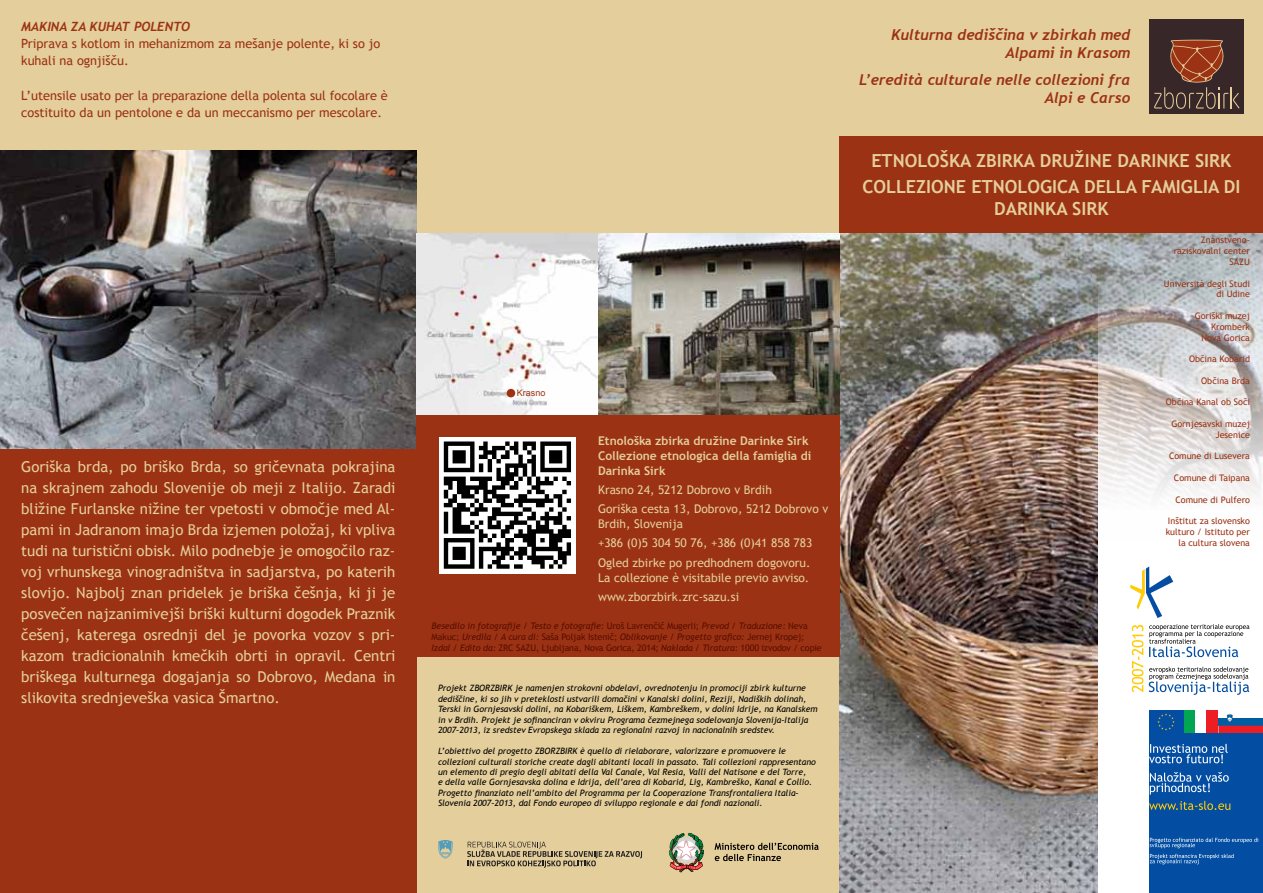
<style>
.page{position:relative;width:1263px;height:893px;background:#e4ce9b}
.page>*{position:absolute;margin:0;border:0;box-sizing:border-box;transform-origin:0 0}
.t1{font:700 18px/25.8px "Trebuchet MS";color:#e4ce9b;text-align:center}
.t2{font:15px/21px "Trebuchet MS";color:#e4ce9b;text-align:justify}
.t3{font:italic 700 15px/18px "Trebuchet";color:#9b3214;text-align:right}
.t4{font:12.75px/17.2px "Trebuchet MS";color:#9b3214}
.t5{font:italic 700 12.75px "Trebuchet";color:#9b3214}
.t6{font:12px/19.2px "Trebuchet MS";color:#e4ce9b}
.t7{font:700 12px/15px "Trebuchet MS";color:#e4ce9b}
.t8{font:9px/10.8px "Trebuchet MS";color:#9b3214;text-align:right}
.t9{font:italic 9px/10.8px "Trebuchet MS";letter-spacing:-.01em;color:#570e00}
.t10{font:9px "Arial";color:#9b3214}
.t11{font:italic 8.7px/10.5px "Trebuchet MS";color:#000}
.s1{font-style:normal}
</style>
<div class="page">
<div style="left:0;top:448px;width:417px;height:445px;background:#9b3214"></div>
<img style="left:0;top:151px;width:417px;height:297px">
<img style="left:840px;top:233px;width:259px;height:660px">
<img style="left:1099px;top:233px;width:164px;height:309px">
<div style="left:840px;top:136px;width:423px;height:97px;background:#9b3214"></div>
<div style="left:1150px;top:19px;width:94px;height:94px;background:#382728"></div>
<svg style="left:1154px;top:40px;width:85px;height:69px"></svg>
<div style="left:1099px;top:542px;width:164px;height:351px;background:#fff"></div>
<div style="left:1184px;top:711px;width:11px;height:22px;background:#00a651"></div>
<div style="left:1206px;top:711px;width:12px;height:22px;background:#ed1d24"></div>
<svg style="left:1218px;top:714px;width:45px;height:19px"></svg>
<div style="left:1149px;top:711px;width:34px;height:22px;background:#034ea2"></div>
<svg style="left:1157px;top:713px;width:17px;height:17px"></svg>
<div style="left:1149px;top:734px;width:114px;height:159px;background:#034ea2"></div>
<svg style="left:1149px;top:801px;width:81px;height:9px"></svg>
<svg style="left:1149px;top:624px;width:100px;height:71px"></svg>
<svg style="left:1132px;top:625px;width:11px;height:67px"></svg>
<svg style="left:1130px;top:566px;width:43px;height:52px"></svg>
<svg style="left:1150px;top:772px;width:79px;height:22px"></svg>
<svg style="left:1149px;top:744px;width:79px;height:19px"></svg>
<svg style="left:1150px;top:838px;width:108px;height:10px"></svg>
<svg style="left:1149px;top:854px;width:85px;height:10px"></svg>
<svg style="left:669px;top:833px;width:35px;height:39px"></svg>
<svg style="left:714px;top:843px;width:105px;height:18px"></svg>
<svg style="left:438px;top:840px;width:15px;height:18px"></svg>
<svg style="left:467px;top:842px;width:175px;height:26px"></svg>
<div style="left:417px;top:233px;width:423px;height:423px;background:#9b3214"></div>
<div style="left:439px;top:437px;width:136px;height:136px;background:#fff"></div>
<svg style="left:444px;top:441px;width:127px;height:128px"></svg>
<img style="left:417px;top:233px;width:423px;height:181px">
<div style="left:507px;top:389px;width:8px;height:8px;background:#9b3214;border-radius:50%"></div>
<h3 class="t5" style="left:21px;top:18px;width:170px">MAKINA ZA KUHAT POLENTO</h3>
<h3 class="t4" style="left:21px;top:35px;width:360px">Priprava s kotlom in mehanizmom za mešanje polente, ki so jo kuhali na ognjišču.</h3>
<h3 class="t4" style="left:21px;top:87px;width:368px">L’utensile usato per la preparazione della polenta sul focolare è costituito da un pentolone e da un meccanismo per mescolare.</h3>
<p class="t2" style="left:21px;top:456px;width:376px">Goriška brda, po briško Brda, so gričevnata pokrajina na skrajnem zahodu Slovenije ob meji z Italijo. Zaradi bližine Furlanske nižine ter vpetosti v območje med Al&shy;pami in Jadranom imajo Brda izjemen položaj, ki vpliva tudi na turistični obisk. Milo podnebje je omogočilo raz&shy;voj vrhunskega vinogradništva in sadjarstva, po katerih slovijo. Najbolj znan pridelek je briška češnja, ki ji je posvečen najzanimivejši briški kulturni dogodek Praznik češenj, katerega osrednji del je povorka vozov s pri&shy;kazom tradicionalnih kmečkih obrti in opravil. Centri briškega kulturnega dogajanja so Dobrovo, Medana in slikovita srednjeveška vasica Šmartno.</p>
<p class="t10" style="left:517px;top:387px;width:30px">Krasno</p>
<h3 class="t7" style="left:598px;top:433px;width:215px">Etnološka zbirka družine Darinke Sirk<br>Collezione etnologica della famiglia di<br>Darinka Sirk</h3>
<h3 class="t6" style="left:598px;top:480px;width:232px">Krasno 24, 5212 Dobrovo v Brdih<br>Goriška cesta 13, Dobrovo, 5212 Dobrovo v</h3>
<h3 class="t6" style="left:598px;top:514px;width:216px">Brdih, Slovenija<br>+386 (0)5 304 50 76, +386 (0)41 858 783<br>Ogled zbirke po predhodnem dogovoru.</h3>
<h3 class="t6" style="left:598px;top:568px;width:213px">La collezione è visitabile previo avviso. www.zborzbirk.zrc-sazu.si</h3>
<p class="t9" style="left:432px;top:621px;width:392px">Besedilo in fotografije / Testo e fotografie: <span class="s1">Uroš Lavrenčič Mugerli;</span> Prevod / Traduzione: <span class="s1">Neva<br>Makuc;</span> Uredila / A cura di: <span class="s1">Saša Poljak Istenič;</span> Oblikovanje / Progetto grafico: <span class="s1">Jernej Kropej;<br></span>Izdal / Edito da: <span class="s1">ZRC SAZU, Ljubljana, Nova Gorica, 2014;</span> Naklada / Tiratura: <span class="s1">1000 izvodov / copie</span></p>
<p class="t11" style="left:438px;top:683px;width:381px">Projekt ZBORZBIRK je namenjen strokovni obdelavi, ovrednotenju in promociji zbirk kulturne dediščine, ki so jih v preteklosti ustvarili domačini v Kanalski dolini, Reziji, Nadiških dolinah, Terski in Gornjesavski dolini, na Kobariškem, Liškem, Kambreškem, v dolini Idrije, na Kanalskem in v Brdih. Projekt je sofinanciran v okviru Programa čezmejnega sodelovanja Slovenija–Italija 2007–2013, iz sredstev Evropskega sklada za regionalni razvoj in nacionalnih sredstev.</p>
<p class="t11" style="left:438px;top:746px;width:379px">L’obiettivo del progetto ZBORZBIRK è quello di rielaborare, valorizzare e promuovere le collezioni culturali storiche create dagli abitanti locali in passato. Tali collezioni rappresentano un elemento di pregio degli abitati della Val Canale, Val Resia, Valli del Natisone e del Torre,<br>e della valle Gornjesavska dolina e Idrija, dell’area di Kobarid, Lig, Kambreško, Kanal e Collio.<br>Progetto finanziato nell’ambito del Programma per la Cooperazione Transfrontaliera Italia– Slovenia 2007–2013, dal Fondo europeo di sviluppo regionale e dai fondi nazionali.</p>
<h2 class="t3" style="left:891px;top:26px;width:241px">Kulturna dediščina v zbirkah med<br>Alpami in Krasom</h2>
<h2 class="t3" style="left:859px;top:70px;width:273px">L’eredità culturale nelle collezioni fra<br>Alpi e Carso</h2>
<h1 class="t1" style="left:862px;top:148px;width:379px">ETNOLOŠKA ZBIRKA DRUŽINE DARINKE SIRK<br>COLLEZIONE ETNOLOGICA DELLA FAMIGLIA DI</h1>
<h1 class="t1" style="left:994px;top:196px;width:116px">DARINKA SIRK</h1>
<p class="t8" style="left:1174px;top:235px;width:78px">Znanstveno&shy;raziskovalni center<br>SAZU</p>
<p class="t8" style="left:1164px;top:278px;width:88px">Università degli Studi di Udine</p>
<p class="t8" style="left:1195px;top:311px;width:57px">Goriški muzej<br>Kromberk<br>Nova Gorica</p>
<p class="t8" style="left:1189px;top:354px;width:63px">Občina Kobarid</p>
<p class="t8" style="left:1201px;top:375px;width:50px">Občina Brda</p>
<p class="t8" style="left:1166px;top:397px;width:86px">Občina Kanal ob Soči</p>
<p class="t8" style="left:1171px;top:419px;width:80px">Gornjesavski muzej<br>Jesenice</p>
<p class="t8" style="left:1169px;top:451px;width:82px">Comune di Lusevera</p>
<p class="t8" style="left:1174px;top:473px;width:78px">Comune di Taipana</p>
<p class="t8" style="left:1175px;top:494px;width:76px">Comune di Pulfero</p>
<p class="t8" style="left:1166px;top:516px;width:86px">Inštitut za slovensko kulturo / Istituto per la cultura slovena</p>
</div>
